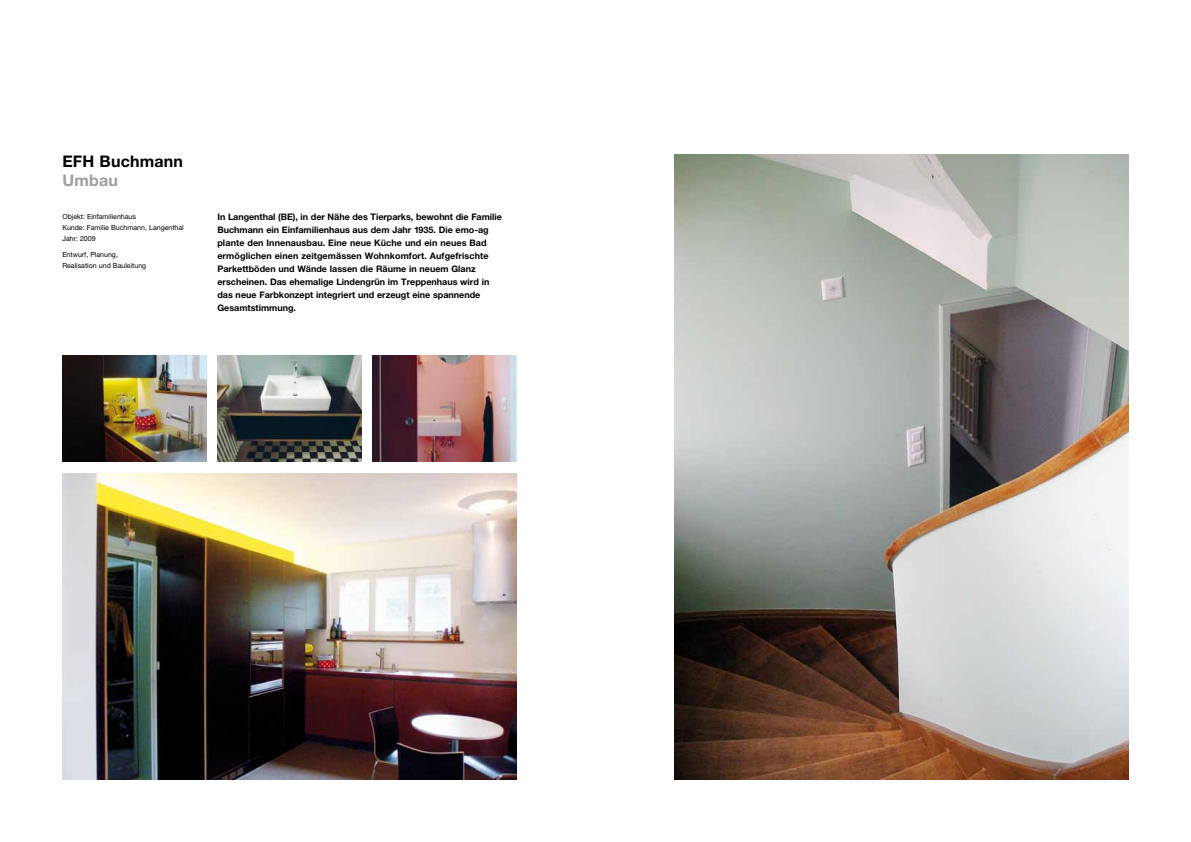
<style>
.page{position:relative;width:1191px;height:842px;background:#fff}
.page>*{position:absolute;margin:0;border:0;box-sizing:border-box;transform-origin:0 0}
.t1{font:700 16px "Helvetica Neue";letter-spacing:.01em;color:#000}
.t2{font:700 16px "Helvetica Neue";letter-spacing:.01em;color:#9c9e9f}
.t3{font:700 9px/13px "Helvetica Neue";color:#000}
.t4{font:7px/11px "Helvetica Neue";color:#000}
</style>
<div class="page">
<img style="left:62px;top:355px;width:144px;height:106px">
<img style="left:217px;top:355px;width:144px;height:106px">
<img style="left:62px;top:473px;width:454px;height:307px">
<img style="left:675px;top:154px;width:453px;height:626px">
<img style="left:372px;top:355px;width:144px;height:106px">
<h1 class="t1" style="left:62px;top:151px;width:122px">EFH Buchmann</h1>
<h1 class="t2" style="left:62px;top:171px;width:57px">Umbau</h1>
<p class="t4" style="left:62px;top:211px;width:123px">Objekt: Einfamilienhaus<br>Kunde: Familie Buchmann, Langenthal<br>Jahr: 2009</p>
<p class="t4" style="left:62px;top:249px;width:85px">Entwurf, Planung,<br>Realisation und Bauleitung</p>
<p class="t3" style="left:217px;top:211px;width:286px">In Langenthal (BE), in der Nähe des Tierparks, bewohnt die Familie Buchmann ein Einfamilienhaus aus dem Jahr 1935. Die emo-ag plante den Innenausbau. Eine neue Küche und ein neues Bad ermöglichen einen zeitgemässen Wohnkomfort. Aufgefrischte Parkettböden und Wände lassen die Räume in neuem Glanz erscheinen. Das ehemalige Lindengrün im Treppenhaus wird in das neue Farbkonzept integriert und erzeugt eine spannende Gesamtstimmung.</p>
</div>
